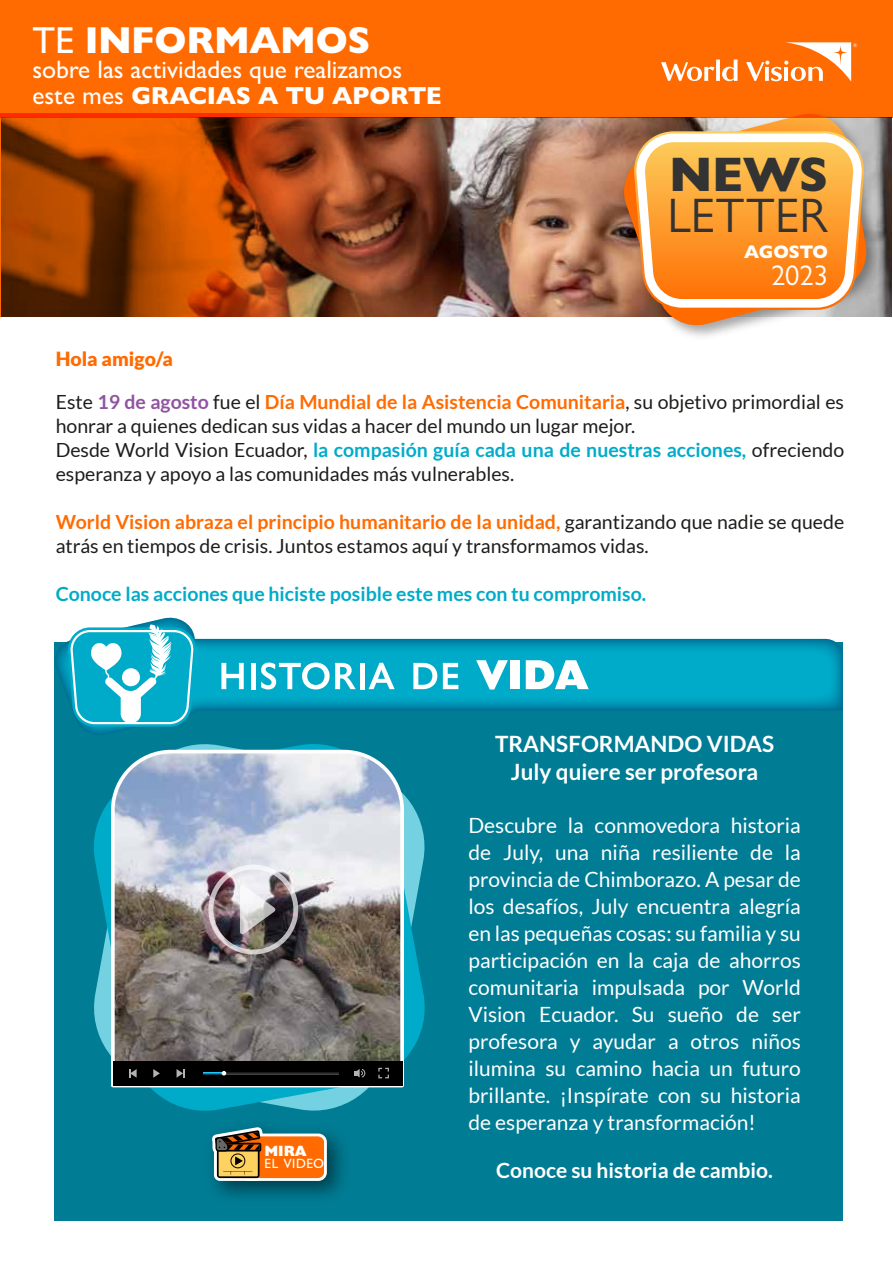
<style>
.page{position:relative;width:893px;height:1263px;background:#fff}
.page>*{position:absolute;margin:0;border:0;box-sizing:border-box;transform-origin:0 0}
.t1{font:500 54px "Gill Sans Nova";color:#fff}
.t2{font:48.75px "Gill Sans Nova";color:#333}
.t3{font:800 48.75px "Gill Sans Nova";color:#333}
.t4{font:800 37.8px "Gill Sans Nova";color:#fff}
.t5{font:28.5px "Gill Sans Nova";color:#fff}
.t6{font:500 25.35px "Gill Sans Nova";color:#fff}
.t7{font:800 24.75px "Gill Sans Nova";color:#fff}
.t8{font:700 22.5px/28.5px "Lato";color:#fff;text-align:center}
.t9{font:21px/27px "Lato";color:#fff;text-align:justify}
.t10{font:700 21px "Lato";color:#fff}
.t11{font:19.5px/24px "Lato";color:#1d1d1b}
.t12{font:700 19.5px "Lato";color:#00abc9}
.t13{font:900 19.5px "Lato";color:#ff6b00}
.t14{font:19.05px "Gill Sans Nova";color:#fff}
.t15{font:800 19.05px "Gill Sans Nova";color:#fff}
.t16{font:800 18.3px "Gill Sans Nova";color:#fff}
.s1{font-weight:500}
.s2{font-weight:500;font-size:25.35px}
.s3{font-weight:700;color:#9054a1}
.s4{font-weight:700;color:#ff6b00}
.s5{font-weight:700;color:#00acca}
.s6{font-weight:800}
</style>
<div class="page">
<div style="left:54px;top:642px;width:789px;height:579px;background:#007c94"></div>
<svg style="left:212px;top:1127px;width:115px;height:54px;background:#bf8243"></svg>
<svg style="left:55px;top:618px;width:788px;height:117px"></svg>
<svg style="left:67px;top:624px;width:130px;height:103px;background:#43bed4"></svg>
<div style="left:122px;top:668px;width:18px;height:18px;background:#fff;border-radius:50%"></div>
<svg style="left:94px;top:744px;width:331px;height:367px"></svg>
<svg style="left:109px;top:748px;width:297px;height:341px;background:#979ca1"></svg>
<div style="left:113px;top:1061px;width:289px;height:24px;background:#000"></div>
<svg style="left:153px;top:1069px;width:7px;height:9px"></svg>
<svg style="left:177px;top:1069px;width:7px;height:9px"></svg>
<svg style="left:129px;top:1069px;width:8px;height:9px"></svg>
<svg style="left:226px;top:1072px;width:113px;height:2px"></svg>
<svg style="left:204px;top:1072px;width:18px;height:2px"></svg>
<svg style="left:222px;top:1071px;width:4px;height:4px"></svg>
<svg style="left:354px;top:1069px;width:11px;height:8px"></svg>
<svg style="left:378px;top:1068px;width:11px;height:10px"></svg>
<img style="left:208px;top:865px;width:90px;height:89px">
<img style="left:1px;top:117px;width:890px;height:200px">
<img style="left:616px;top:117px;width:270px;height:220px">
<svg style="left:619px;top:117px;width:250px;height:212px"></svg>
<div style="left:0;top:0;width:893px;height:117px;background:#ff6b00"></div>
<img style="left:0;top:114px;width:450px;height:202px">
<svg style="left:661px;top:42px;width:196px;height:40px"></svg>
<svg style="left:631px;top:129px;width:236px;height:183px;background:#f5a851"></svg>
<h3 class="t4" style="left:32px;top:16px;width:339px"><span class="s1">TE</span> INFORMAMOS</h3>
<p class="t6" style="left:32px;top:54px;width:371px">sobre las actividades que realizamos</p>
<p class="t7" style="left:32px;top:80px;width:411px"><span class="s2">este mes</span> GRACIAS A TU APORTE</p>
<h2 class="t3" style="left:669px;top:144px;width:160px">NEWS</h2>
<h2 class="t2" style="left:667px;top:186px;width:162px">LETTER</h2>
<p class="t16" style="left:744px;top:240px;width:85px">AGOSTO</p>
<h3 class="t5" style="left:771px;top:258px;width:59px">2023</h3>
<p class="t13" style="left:56px;top:347px;width:119px">Hola amigo/a</p>
<p class="t11" style="left:56px;top:390px;width:790px">Este <span class="s3">19 de agosto</span> fue el <span class="s4">Día Mundial de la Asistencia Comunitaria</span>, su objetivo primordial es honrar a quienes dedican sus vidas a hacer del mundo un lugar mejor.<br>Desde World Vision Ecuador, <span class="s5">la compasión guía cada una de nuestras acciones,</span> ofreciendo esperanza y apoyo a las comunidades más vulnerables.</p>
<p class="t11" style="left:56px;top:510px;width:790px"><span class="s4">World Vision abraza el principio humanitario de la unidad,</span> garantizando que nadie se quede atrás en tiempos de crisis. Juntos estamos aquí y transformamos vidas.</p>
<p class="t12" style="left:56px;top:583px;width:592px">Conoce las acciones que hiciste posible este mes con tu compromiso.</p>
<h1 class="t1" style="left:218px;top:638px;width:372px">historia de <span class="s6">vida</span></h1>
<p class="t15" style="left:264px;top:1138px;width:44px">mira</p>
<p class="t14" style="left:264px;top:1150px;width:62px">el video</p>
<p class="t8" style="left:495px;top:729px;width:280px">TRANSFORMANDO VIDAS<br>July quiere ser profesora</p>
<p class="t9" style="left:468px;top:811px;width:334px">Descubre la conmovedora historia de July, una niña resiliente de la provincia de Chimborazo. A pesar de los desafíos, July encuentra alegría en las pequeñas cosas: su familia y su participación en la caja de ahorros comunitaria impulsada por World Vision Ecuador. Su sueño de ser profesora y ayudar a otros niños ilumina su camino hacia un futuro brillante. ¡Inspírate con su historia de esperanza y transformación!</p>
<p class="t10" style="left:496px;top:1158px;width:278px">Conoce su historia de cambio.</p>
</div>
